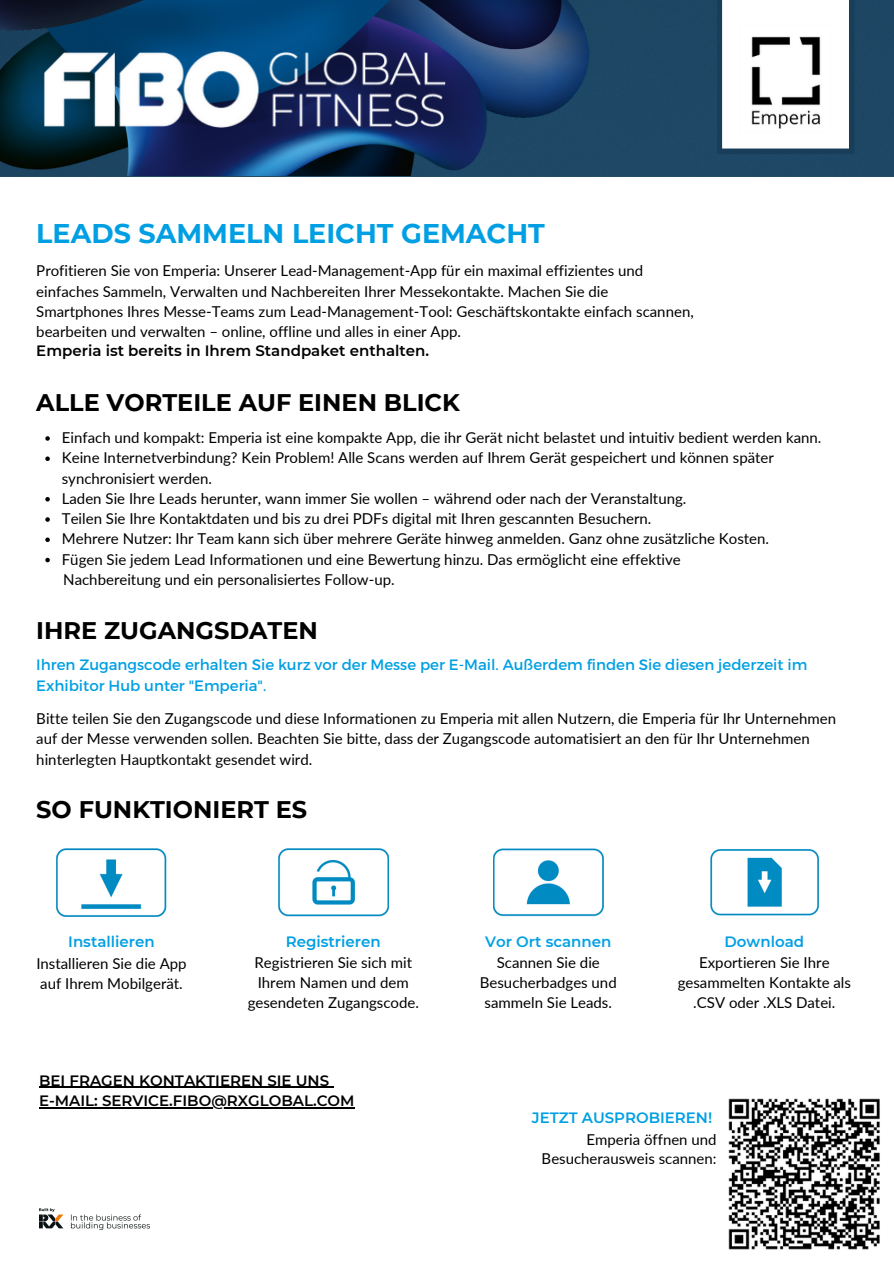
<style>
.page{position:relative;width:894px;height:1264px;background:#fff}
.page>*{position:absolute;margin:0;border:0;box-sizing:border-box;transform-origin:0 0}
.t1{font:700 27px "Montserrat";color:#009fe3}
.t2{font:700 24px "Montserrat";color:#000}
.t3{font:15px/20.2px "Lato";color:#000}
.t4{font:15px/20.2px "Montserrat";color:#009fe3}
.t5{font:600 15px "Montserrat";color:#000}
.t6{font:600 15px "Montserrat";color:#009fe3}
.t7{font:600 15px "Montserrat";color:#00a1e5}
</style>
<div class="page">
<img style="left:0;top:0;width:893px;height:176px">
<svg style="left:716px;top:0;width:138px;height:154px"></svg>
<img style="left:34px;top:43px;width:421px;height:93px">
<img style="left:39px;top:1208px;width:110px;height:21px">
<img style="left:738px;top:24px;width:94px;height:110px">
<img style="left:57px;top:848px;width:110px;height:68px">
<img style="left:278px;top:848px;width:110px;height:68px">
<img style="left:493px;top:848px;width:110px;height:68px">
<img style="left:710px;top:849px;width:108px;height:66px">
<img style="left:728px;top:1098px;width:152px;height:151px">
<hr style="left:39px;top:1086px;width:290px;height:1px;background:#000">
<hr style="left:39px;top:1106px;width:315px;height:2px;background:#000">
<svg style="left:45px;top:436px;width:5px;height:5px"></svg>
<svg style="left:45px;top:456px;width:5px;height:5px"></svg>
<svg style="left:45px;top:497px;width:5px;height:4px"></svg>
<svg style="left:45px;top:517px;width:5px;height:5px"></svg>
<svg style="left:45px;top:537px;width:5px;height:5px"></svg>
<svg style="left:45px;top:558px;width:5px;height:4px"></svg>
<p class="t1" style="left:36px;top:216px;width:510px">LEADS SAMMELN LEICHT GEMACHT</p>
<p class="t3" style="left:36px;top:260px;width:658px">Profitieren Sie von Emperia: Unserer Lead-Management-App für ein maximal effizientes und einfaches Sammeln, Verwalten und Nachbereiten Ihrer Messekontakte. Machen Sie die Smartphones Ihres Messe-Teams zum Lead-Management-Tool: Geschäftskontakte einfach scannen, bearbeiten und verwalten – online, offline und alles in einer App.</p>
<p class="t5" style="left:36px;top:342px;width:394px">Emperia ist bereits in Ihrem Standpaket enthalten.</p>
<p class="t2" style="left:36px;top:388px;width:425px">ALLE VORTEILE AUF EINEN BLICK</p>
<p class="t3" style="left:62px;top:427px;width:761px">Einfach und kompakt: Emperia ist eine kompakte App, die ihr Gerät nicht belastet und intuitiv bedient werden kann.</p>
<p class="t3" style="left:62px;top:447px;width:713px">Keine Internetverbindung? Kein Problem! Alle Scans werden auf Ihrem Gerät gespeichert und können später synchronisiert werden.</p>
<p class="t3" style="left:62px;top:488px;width:626px">Laden Sie Ihre Leads herunter, wann immer Sie wollen – während oder nach der Veranstaltung.</p>
<p class="t3" style="left:62px;top:508px;width:591px">Teilen Sie Ihre Kontaktdaten und bis zu drei PDFs digital mit Ihren gescannten Besuchern.</p>
<p class="t3" style="left:62px;top:528px;width:708px">Mehrere Nutzer: Ihr Team kann sich über mehrere Geräte hinweg anmelden. Ganz ohne zusätzliche Kosten.</p>
<p class="t3" style="left:62px;top:548px;width:620px">Fügen Sie jedem Lead Informationen und eine Bewertung hinzu. Das ermöglicht eine effektive</p>
<h2 class="t3" style="left:63px;top:569px;width:333px">Nachbereitung und ein personalisiertes Follow-up.</h2>
<p class="t2" style="left:36px;top:615px;width:283px">IHRE ZUGANGSDATEN</p>
<h2 class="t4" style="left:36px;top:654px;width:772px">Ihren Zugangscode erhalten Sie kurz vor der Messe per E-Mail. Außerdem finden Sie diesen jederzeit im<br>Exhibitor Hub unter "Emperia".</h2>
<p class="t3" style="left:36px;top:708px;width:801px">Bitte teilen Sie den Zugangscode und diese Informationen zu Emperia mit allen Nutzern, die Emperia für Ihr Unternehmen auf der Messe verwenden sollen. Beachten Sie bitte, dass der Zugangscode automatisiert an den für Ihr Unternehmen hinterlegten Hauptkontakt gesendet wird.</p>
<p class="t2" style="left:36px;top:794px;width:272px">SO FUNKTIONIERT ES</p>
<p class="t6" style="left:68px;top:932px;width:88px">Installieren</p>
<h1 class="t3" style="left:36px;top:952px;width:152px">Installieren Sie die App</h1>
<p class="t3" style="left:40px;top:973px;width:144px">auf Ihrem Mobilgerät.</p>
<p class="t6" style="left:286px;top:932px;width:96px">Registrieren</p>
<p class="t3" style="left:254px;top:952px;width:159px">Registrieren Sie sich mit</p>
<p class="t3" style="left:257px;top:972px;width:153px">Ihrem Namen und dem</p>
<p class="t3" style="left:247px;top:992px;width:173px">gesendeten Zugangscode.</p>
<p class="t5" style="left:39px;top:1071px;width:291px">BEI FRAGEN KONTAKTIEREN SIE UNS</p>
<p class="t5" style="left:39px;top:1091px;width:317px">E-MAIL: SERVICE.FIBO@RXGLOBAL.COM</p>
<p class="t7" style="left:485px;top:932px;width:128px">Vor Ort scannen</p>
<p class="t3" style="left:496px;top:952px;width:105px">Scannen Sie die</p>
<p class="t3" style="left:479px;top:972px;width:138px">Besucherbadges und</p>
<h1 class="t3" style="left:484px;top:992px;width:129px">sammeln Sie Leads.</h1>
<p class="t6" style="left:724px;top:932px;width:81px">Download</p>
<p class="t3" style="left:699px;top:952px;width:132px">Exportieren Sie Ihre</p>
<p class="t3" style="left:677px;top:972px;width:175px">gesammelten Kontakte als</p>
<p class="t3" style="left:693px;top:992px;width:144px">.CSV oder .XLS Datei.</p>
<p class="t6" style="left:531px;top:1108px;width:182px">JETZT AUSPROBIEREN!</p>
<p class="t3" style="left:541px;top:1129px;width:176px;line-height:19.2px;text-align:right">Emperia öffnen und<br>Besucherausweis scannen:</p>
</div>
